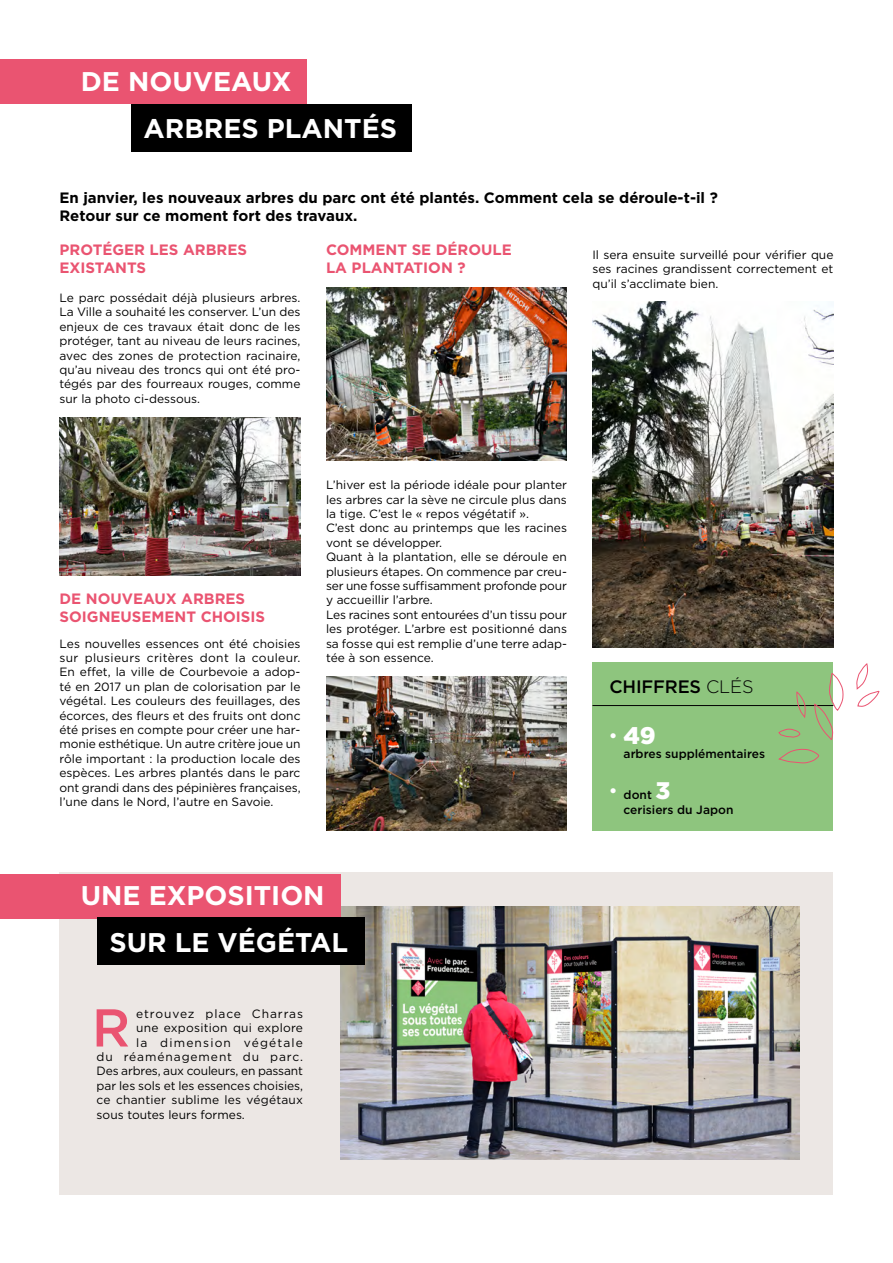
<style>
.page{position:relative;width:893px;height:1263px;background:#fff}
.page>*{position:absolute;margin:0;border:0;box-sizing:border-box;transform-origin:0 0}
._01-_Texte_courant{font:500 53.1px "Gotham";color:#ea5471}
.t1{font:700 27px/46px "Gotham";color:#fff}
._01-_Texte_courant-2{font:900 24px "Gotham";color:#fff}
._01-_Texte_courant-3{font:500 18px "Gotham";letter-spacing:-.01em;color:#000}
.Chapô{font:700 15px/18px "Gotham";color:#000}
.Inter{font:700 15px/18px "Gotham";color:#ea5471}
._01-_Texte_courant-4{font:12px/14.4px "Gotham";color:#000;text-align:justify}
._01-_Texte_courant-5{font:12px "Gotham";letter-spacing:.02em;color:#000}
._01-_Texte_courant-6{font:500 12px/14.4px "Gotham";color:#000}
._01-_Texte_courant-7{font:12px "Gotham";letter-spacing:.075em;color:#000}
._01-_Texte_courant-8{font:12px "Gotham";letter-spacing:.1em;color:#000}
.s1{font-weight:300}
.s2{font-size:15px}
.s3{font-weight:900;font-size:24px;color:#fff}
</style>
<div class="page">
<div style="left:60px;top:873px;width:773px;height:322px;background:#ece7e4"></div>
<img style="left:340px;top:906px;width:459px;height:253px">
<div style="left:0;top:874px;width:340px;height:44px;background:#ea5471"></div>
<div style="left:97px;top:917px;width:267px;height:47px;background:#000"></div>
<div style="left:0;top:60px;width:306px;height:44px;background:#ea5471"></div>
<div style="left:131px;top:104px;width:280px;height:47px;background:#000"></div>
<img style="left:60px;top:417px;width:240px;height:159px">
<img style="left:326px;top:288px;width:241px;height:172px">
<img style="left:592px;top:302px;width:241px;height:346px">
<img style="left:326px;top:676px;width:241px;height:155px">
<div style="left:592px;top:662px;width:241px;height:169px;background:#8ec57e"></div>
<hr style="left:592px;top:705px;width:241px;height:1px;background:#000">
<svg style="left:779px;top:749px;width:40px;height:14px"></svg>
<svg style="left:814px;top:673px;width:29px;height:67px"></svg>
<svg style="left:796px;top:691px;width:9px;height:27px"></svg>
<svg style="left:856px;top:663px;width:23px;height:43px"></svg>
<svg style="left:778px;top:728px;width:22px;height:10px"></svg>
<p class="t1" style="left:144px;top:58px;width:255px;line-height:47.1px;text-indent:-63px">DE NOUVEAUX<br>ARBRES PLANTÉS</p>
<p class="Chapô" style="left:60px;top:188px;width:660px">En janvier, les nouveaux arbres du parc ont été plantés. Comment cela se déroule-t-il ?<br>Retour sur ce moment fort des travaux.</p>
<p class="Inter" style="left:60px;top:241px;width:189px">PROTÉGER LES ARBRES<br>EXISTANTS</p>
<p class="_01-_Texte_courant-4" style="left:60px;top:290px;width:243px">Le parc possédait déjà plusieurs arbres.<br>La Ville a souhaité les conserver. L’un des enjeux de ces travaux était donc de les protéger, tant au niveau de leurs racines, avec des zones de protection racinaire, qu’au niveau des troncs qui ont été pro&shy;tégés par des fourreaux rouges, comme sur la photo ci-dessous.</p>
<p class="Inter" style="left:326px;top:241px;width:187px">COMMENT SE DÉROULE<br>LA PLANTATION ?</p>
<p class="_01-_Texte_courant-4" style="left:592px;top:247px;width:242px">Il sera ensuite surveillé pour vérifier que ses racines grandissent correctement et qu’il s’acclimate bien.</p>
<p class="Inter" style="left:60px;top:590px;width:207px">DE NOUVEAUX ARBRES<br>SOIGNEUSEMENT CHOISIS</p>
<p class="_01-_Texte_courant-4" style="left:60px;top:636px;width:243px">Les nouvelles essences ont été choisies sur plusieurs critères dont la couleur.<br>En effet, la ville de Courbevoie a adop&shy;té en 2017 un plan de colorisation par le végétal. Les couleurs des feuillages, des écorces, des fleurs et des fruits ont donc été prises en compte pour créer une har&shy;monie esthétique. Un autre critère joue un rôle important : la production locale des espèces. Les arbres plantés dans le parc ont grandi dans des pépinières françaises, l’une dans le Nord, l’autre en Savoie.</p>
<p class="_01-_Texte_courant-4" style="left:326px;top:477px;width:242px">L’hiver est la période idéale pour planter les arbres car la sève ne circule plus dans la tige. C’est le « repos végétatif ».</p>
<p class="_01-_Texte_courant-4" style="left:326px;top:521px;width:242px">C’est donc au printemps que les racines vont se développer.</p>
<p class="_01-_Texte_courant-4" style="left:326px;top:549px;width:242px">Quant à la plantation, elle se déroule en plusieurs étapes. On commence par creu&shy;ser une fosse suffisamment profonde pour y accueillir l’arbre.</p>
<p class="_01-_Texte_courant-4" style="left:326px;top:607px;width:242px">Les racines sont entourées d’un tissu pour les protéger. L’arbre est positionné dans sa fosse qui est remplie d’une terre adap&shy;tée à son essence.</p>
<p class="t1" style="left:109px;top:873px;width:240px;text-indent:-29px">UNE EXPOSITION<br>SUR LE VÉGÉTAL</p>
<p class="_01-_Texte_courant" style="left:92px;top:993px;width:40px">R</p>
<p class="_01-_Texte_courant-7" style="left:136px;top:1006px;width:168px">etrouvez place Charras</p>
<p class="_01-_Texte_courant-5" style="left:136px;top:1020px;width:168px">une exposition qui explore</p>
<p class="_01-_Texte_courant-8" style="left:136px;top:1034px;width:168px">la dimension végétale</p>
<p class="_01-_Texte_courant-7" style="left:97px;top:1049px;width:208px">du réaménagement du parc.</p>
<p class="_01-_Texte_courant-4" style="left:97px;top:1063px;width:208px">Des arbres, aux couleurs, en passant</p>
<p class="_01-_Texte_courant-4" style="left:97px;top:1078px;width:208px">par les sols et les essences choisies,</p>
<p class="_01-_Texte_courant-5" style="left:97px;top:1092px;width:208px">ce chantier sublime les végétaux</p>
<p class="_01-_Texte_courant-4" style="left:97px;top:1107px;width:150px">sous toutes leurs formes.</p>
<p class="_01-_Texte_courant-3" style="left:609px;top:675px;width:146px">CHIFFRES <span class="s1">CLÉS</span></p>
<p class="_01-_Texte_courant-2" style="left:609px;top:718px;width:48px"><span class="s2">•</span> 49</p>
<p class="_01-_Texte_courant-6" style="left:624px;top:746px;width:143px">arbres supplémentaires</p>
<p class="_01-_Texte_courant-6" style="left:624px;top:788px;width:111px;text-indent:-14px"><sup>•</sup> dont <span class="s3">3<br></span>cerisiers du Japon</p>
</div>
